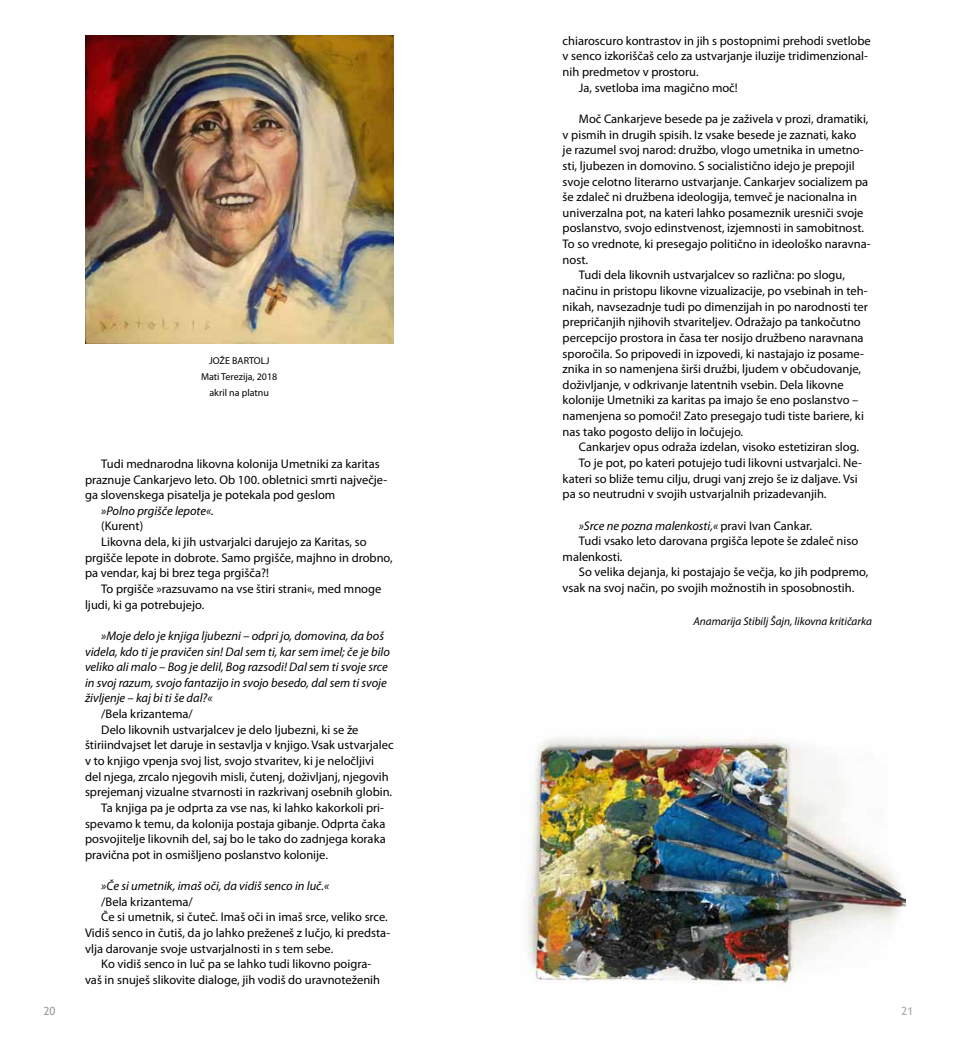
<style>
.page{position:relative;width:957px;height:1053px;background:#fff}
.page>*{position:absolute;margin:0;border:0;box-sizing:border-box;transform-origin:0 0}
.t1{font:12.5px/15.6px "Myriad Pro";color:#000}
.t2{font:italic 12.5px/15.6px "Myriad Pro";color:#000}
.t3{font:italic 11.25px "Myriad Pro";color:#000}
.t4{font:11.25px "Trebuchet MS";color:#999}
.t5{font:11.25px "Trebuchet MS";color:#a7a9ac}
.t6{font:10px/15.6px "Myriad Pro";color:#000;text-align:center}
.s1{font-style:normal}
</style>
<div class="page">
<img style="left:85px;top:35px;width:308px;height:308px">
<img style="left:527px;top:736px;width:378px;height:247px">
<p class="t6" style="left:201px;top:353px;width:78px">JOŽE BARTOLJ<br>Mati Terezija, 2018 akril na platnu</p>
<p class="t1" style="left:85px;top:455px;width:304px;text-indent:16px">Tudi mednarodna likovna kolonija Umetniki za karitas praznuje Cankarjevo leto. Ob 100. obletnici smrti največje&shy;ga slovenskega pisatelja je potekala pod geslom</p>
<p class="t2" style="left:101px;top:502px;width:114px">»Polno prgišče lepote«.</p>
<p class="t1" style="left:101px;top:518px;width:43px">(Kurent)</p>
<p class="t1" style="left:101px;top:534px;width:267px">Likovna dela, ki jih ustvarjalci darujejo za Karitas, so</p>
<p class="t1" style="left:85px;top:549px;width:309px">prgišče lepote in dobrote. Samo prgišče, majhno in drobno,</p>
<p class="t1" style="left:85px;top:565px;width:185px">pa vendar, kaj bi brez tega prgišča?!</p>
<p class="t1" style="left:101px;top:580px;width:282px">To prgišče »razsuvamo na vse štiri strani«, med mnoge</p>
<p class="t1" style="left:85px;top:596px;width:121px">ljudi, ki ga potrebujejo.</p>
<p class="t2" style="left:85px;top:627px;width:306px;text-indent:16px">»Moje delo je knjiga ljubezni – odpri jo, domovina, da boš videla, kdo ti je pravičen sin! Dal sem ti, kar sem imel; če je bilo veliko ali malo – Bog je delil, Bog razsodi! Dal sem ti svoje srce in svoj razum, svojo fantazijo in svojo besedo, dal sem ti svoje življenje – kaj bi ti še dal?«</p>
<p class="t1" style="left:101px;top:705px;width:93px">/Bela krizantema/</p>
<p class="t1" style="left:101px;top:721px;width:259px">Delo likovnih ustvarjalcev je delo ljubezni, ki se že</p>
<p class="t1" style="left:85px;top:737px;width:310px">štiriindvajset let daruje in sestavlja v knjigo. Vsak ustvarjalec</p>
<p class="t1" style="left:85px;top:752px;width:290px">v to knjigo vpenja svoj list, svojo stvaritev, ki je neločljivi</p>
<p class="t1" style="left:85px;top:768px;width:305px">del njega, zrcalo njegovih misli, čutenj, doživljanj, njegovih</p>
<p class="t1" style="left:85px;top:784px;width:309px">sprejemanj vizualne stvarnosti in razkrivanj osebnih globin.</p>
<p class="t1" style="left:101px;top:799px;width:284px">Ta knjiga pa je odprta za vse nas, ki lahko kakorkoli pri-</p>
<p class="t1" style="left:85px;top:815px;width:302px">spevamo k temu, da kolonija postaja gibanje. Odprta čaka</p>
<p class="t1" style="left:85px;top:830px;width:302px">posvojitelje likovnih del, saj bo le tako do zadnjega koraka</p>
<p class="t1" style="left:85px;top:846px;width:244px">pravična pot in osmišljeno poslanstvo kolonije.</p>
<p class="t2" style="left:101px;top:877px;width:229px">»Če si umetnik, imaš oči, da vidiš senco in luč.«</p>
<p class="t1" style="left:101px;top:893px;width:93px">/Bela krizantema/</p>
<p class="t1" style="left:101px;top:909px;width:288px">Če si umetnik, si čuteč. Imaš oči in imaš srce, veliko srce.</p>
<p class="t1" style="left:85px;top:924px;width:307px">Vidiš senco in čutiš, da jo lahko preženeš z lučjo, ki predsta-</p>
<p class="t1" style="left:85px;top:940px;width:250px">vlja darovanje svoje ustvarjalnosti in s tem sebe.</p>
<p class="t1" style="left:101px;top:955px;width:271px">Ko vidiš senco in luč pa se lahko tudi likovno poigra-</p>
<p class="t1" style="left:85px;top:971px;width:297px">vaš in snuješ slikovite dialoge, jih vodiš do uravnoteženih</p>
<p class="t1" style="left:562px;top:33px;width:310px">chiaroscuro kontrastov in jih s postopnimi prehodi svetlobe</p>
<p class="t1" style="left:562px;top:48px;width:307px">v senco izkoriščaš celo za ustvarjanje iluzije tridimenzional-</p>
<p class="t1" style="left:562px;top:64px;width:137px">nih predmetov v prostoru.</p>
<p class="t1" style="left:579px;top:79px;width:160px">Ja, svetloba ima magično moč!</p>
<p class="t1" style="left:579px;top:111px;width:291px">Moč Cankarjeve besede pa je zaživela v prozi, dramatiki,</p>
<p class="t1" style="left:562px;top:126px;width:295px">v pismih in drugih spisih. Iz vsake besede je zaznati, kako</p>
<p class="t1" style="left:562px;top:142px;width:302px">je razumel svoj narod: družbo, vlogo umetnika in umetno-</p>
<p class="t1" style="left:562px;top:158px;width:293px">sti, ljubezen in domovino. S socialistično idejo je prepojil</p>
<p class="t1" style="left:562px;top:173px;width:307px">svoje celotno literarno ustvarjanje. Cankarjev socializem pa</p>
<p class="t1" style="left:562px;top:189px;width:296px">še zdaleč ni družbena ideologija, temveč je nacionalna in</p>
<p class="t1" style="left:562px;top:204px;width:302px">univerzalna pot, na kateri lahko posameznik uresniči svoje</p>
<p class="t1" style="left:562px;top:220px;width:303px">poslanstvo, svojo edinstvenost, izjemnosti in samobitnost.</p>
<p class="t1" style="left:562px;top:236px;width:310px">To so vrednote, ki presegajo politično in ideološko naravna-</p>
<p class="t1" style="left:562px;top:251px;width:27px">nost.</p>
<p class="t1" style="left:579px;top:267px;width:267px">Tudi dela likovnih ustvarjalcev so različna: po slogu,</p>
<p class="t1" style="left:562px;top:283px;width:306px">načinu in pristopu likovne vizualizacije, po vsebinah in teh-</p>
<p class="t1" style="left:562px;top:298px;width:307px">nikah, navsezadnje tudi po dimenzijah in po narodnosti ter</p>
<p class="t1" style="left:562px;top:314px;width:300px">prepričanjih njihovih stvariteljev. Odražajo pa tankočutno</p>
<p class="t1" style="left:562px;top:329px;width:302px">percepcijo prostora in časa ter nosijo družbeno naravnana</p>
<p class="t1" style="left:562px;top:345px;width:303px">sporočila. So pripovedi in izpovedi, ki nastajajo iz posame-</p>
<p class="t1" style="left:562px;top:361px;width:300px">znika in so namenjena širši družbi, ljudem v občudovanje,</p>
<p class="t1" style="left:562px;top:376px;width:283px">doživljanje, v odkrivanje latentnih vsebin. Dela likovne</p>
<p class="t1" style="left:562px;top:392px;width:297px">kolonije Umetniki za karitas pa imajo še eno poslanstvo –</p>
<p class="t1" style="left:562px;top:408px;width:303px">namenjena so pomoči! Zato presegajo tudi tiste bariere, ki</p>
<p class="t1" style="left:562px;top:423px;width:182px">nas tako pogosto delijo in ločujejo.</p>
<p class="t1" style="left:579px;top:439px;width:282px">Cankarjev opus odraža izdelan, visoko estetiziran slog.</p>
<p class="t1" style="left:579px;top:454px;width:284px">To je pot, po kateri potujejo tudi likovni ustvarjalci. Ne-</p>
<p class="t1" style="left:562px;top:470px;width:296px">kateri so bliže temu cilju, drugi vanj zrejo še iz daljave. Vsi</p>
<p class="t1" style="left:562px;top:486px;width:265px">pa so neutrudni v svojih ustvarjalnih prizadevanjih.</p>
<p class="t2" style="left:579px;top:517px;width:235px">»Srce ne pozna malenkosti,« <span class="s1">pravi Ivan Cankar.</span></p>
<p class="t1" style="left:579px;top:533px;width:281px">Tudi vsako leto darovana prgišča lepote še zdaleč niso</p>
<p class="t1" style="left:562px;top:548px;width:61px">malenkosti.</p>
<p class="t1" style="left:579px;top:564px;width:291px">So velika dejanja, ki postajajo še večja, ko jih podpremo,</p>
<p class="t1" style="left:562px;top:579px;width:293px">vsak na svoj način, po svojih možnostih in sposobnostih.</p>
<p class="t3" style="left:693px;top:613px;width:180px">Anamarija Stibilj Šajn, likovna kritičarka</p>
<p class="t4" style="left:44px;top:1004px;width:13px">20</p>
<p class="t5" style="left:901px;top:1004px;width:13px">21</p>
</div>
